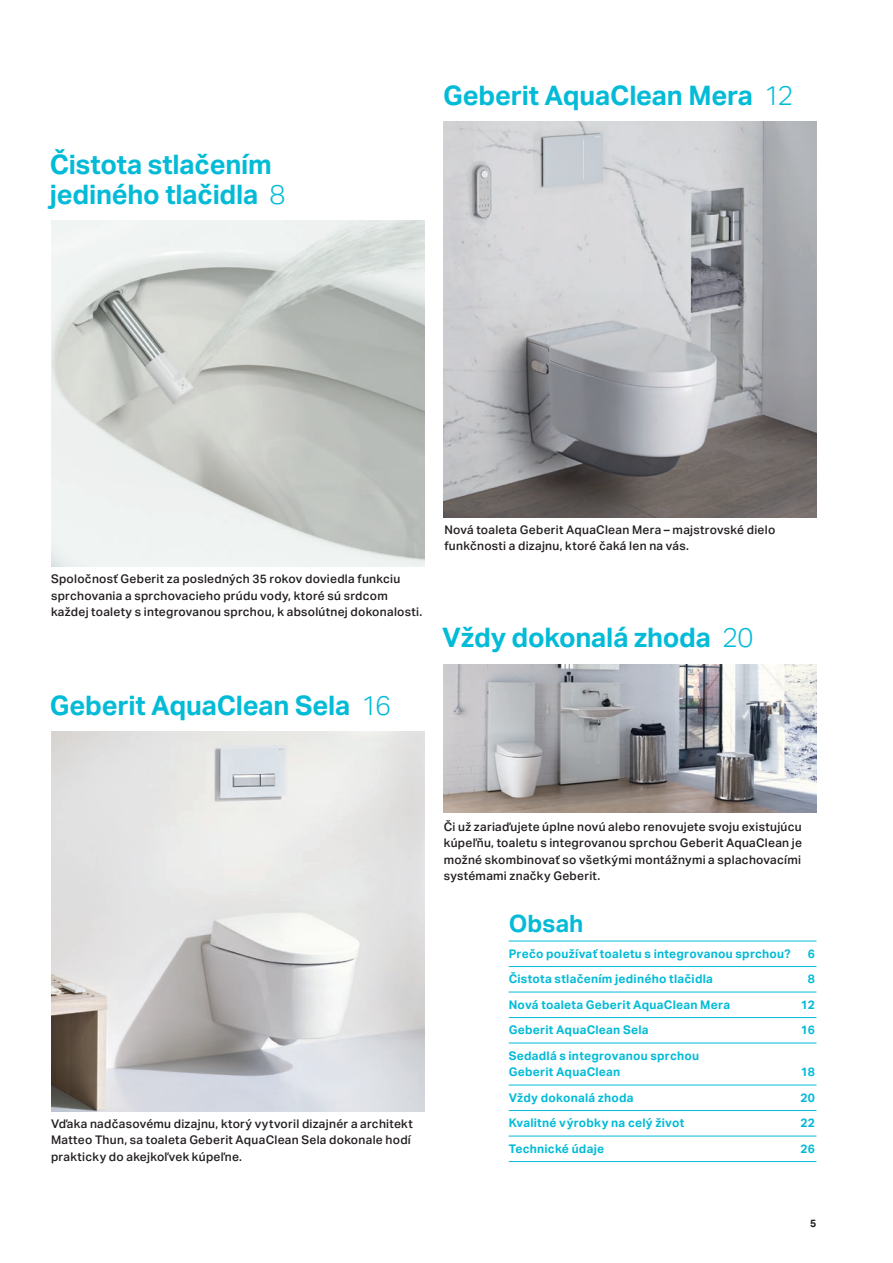
<style>
.page{position:relative;width:893px;height:1263px;background:#fff}
.page>*{position:absolute;margin:0;border:0;box-sizing:border-box;transform-origin:0 0}
.t1{font:700 27px/30px "Aktiv Grotesk Geberit";letter-spacing:-.005em;color:#03bbd7}
.t2{font:700 24px "Aktiv Grotesk Geberit";letter-spacing:.005em;color:#03bbd7}
.t3{font:500 12px/16.5px "Aktiv Grotesk Geberit";letter-spacing:.025em;color:#231f20}
.t4{font:700 12px/16.5px "Aktiv Grotesk Geberit";letter-spacing:.02em;color:#03bbd7}
.t5{font:700 10.5px "Aktiv Grotesk Geberit";color:#231f20}
.s1{font-weight:300}
</style>
<div class="page">
<img style="left:443px;top:121px;width:373px;height:396px">
<img style="left:51px;top:732px;width:373px;height:379px">
<img style="left:443px;top:664px;width:373px;height:148px">
<hr style="left:509px;top:941px;width:307px;height:1px;background:#03bbd7">
<hr style="left:509px;top:966px;width:307px;height:1px;background:#03bbd7">
<hr style="left:509px;top:992px;width:307px;height:1px;background:#03bbd7">
<hr style="left:509px;top:1017px;width:307px;height:1px;background:#03bbd7">
<hr style="left:509px;top:1043px;width:307px;height:1px;background:#03bbd7">
<hr style="left:509px;top:1085px;width:307px;height:1px;background:#03bbd7">
<hr style="left:509px;top:1110px;width:307px;height:1px;background:#03bbd7">
<hr style="left:509px;top:1136px;width:307px;height:1px;background:#03bbd7">
<hr style="left:509px;top:1161px;width:307px;height:1px;background:#03bbd7">
<img style="left:51px;top:220px;width:373px;height:347px">
<h1 class="t1" style="left:50px;top:148px;width:237px">Čistota stlačením jediného tlačidla <span class="s1">8</span></h1>
<h1 class="t1" style="left:443px;top:80px;width:352px">Geberit AquaClean Mera <span class="s1">12</span></h1>
<p class="t3" style="left:51px;top:571px;width:373px">Spoločnosť Geberit za posledných 35 rokov doviedla funkciu sprchovania a sprchovacieho prúdu vody, ktoré sú srdcom každej toalety s integrovanou sprchou, k absolútnej dokonalosti.</p>
<h1 class="t1" style="left:50px;top:690px;width:343px">Geberit AquaClean Sela <span class="s1">16</span></h1>
<p class="t3" style="left:444px;top:521px;width:332px">Nová toaleta Geberit AquaClean Mera – majstrovské dielo funkčnosti a dizajnu, ktoré čaká len na vás.</p>
<h1 class="t1" style="left:442px;top:622px;width:313px">Vždy dokonalá zhoda <span class="s1">20</span></h1>
<p class="t3" style="left:51px;top:1115px;width:363px">Vďaka nadčasovému dizajnu, ktorý vytvoril dizajnér a architekt<br>Matteo Thun, sa toaleta Geberit AquaClean Sela dokonale hodí prakticky do akejkoľvek kúpeľne.</p>
<p class="t3" style="left:444px;top:818px;width:360px;text-align:justify">Či už zariaďujete úplne novú alebo renovujete svoju existujúcu kúpeľňu, toaletu s integrovanou sprchou Geberit AquaClean je možné skombinovať so všetkými montážnymi a splachovacími systémami značky Geberit.</p>
<h2 class="t2" style="left:509px;top:909px;width:76px">Obsah</h2>
<p class="t4" style="left:509px;top:945px;width:284px">Prečo používať toaletu s integrovanou sprchou?</p>
<p class="t4" style="left:808px;top:945px;width:9px">6</p>
<p class="t4" style="left:509px;top:970px;width:206px">Čistota stlačením jediného tlačidla</p>
<p class="t4" style="left:808px;top:970px;width:9px">8</p>
<p class="t4" style="left:509px;top:996px;width:223px">Nová toaleta Geberit AquaClean Mera</p>
<p class="t4" style="left:801px;top:996px;width:15px">12</p>
<p class="t4" style="left:509px;top:1021px;width:141px">Geberit AquaClean Sela</p>
<p class="t4" style="left:801px;top:1021px;width:15px">16</p>
<p class="t4" style="left:509px;top:1047px;width:192px">Sedadlá s integrovanou sprchou<br>Geberit AquaClean</p>
<p class="t4" style="left:801px;top:1063px;width:16px">18</p>
<p class="t4" style="left:509px;top:1089px;width:126px">Vždy dokonalá zhoda</p>
<p class="t4" style="left:800px;top:1089px;width:16px">20</p>
<p class="t4" style="left:509px;top:1114px;width:177px">Kvalitné výrobky na celý život</p>
<p class="t4" style="left:800px;top:1114px;width:16px">22</p>
<p class="t4" style="left:509px;top:1140px;width:97px">Technické údaje</p>
<p class="t4" style="left:800px;top:1140px;width:16px">26</p>
<p class="t5" style="left:810px;top:1217px;width:8px">5</p>
</div>
